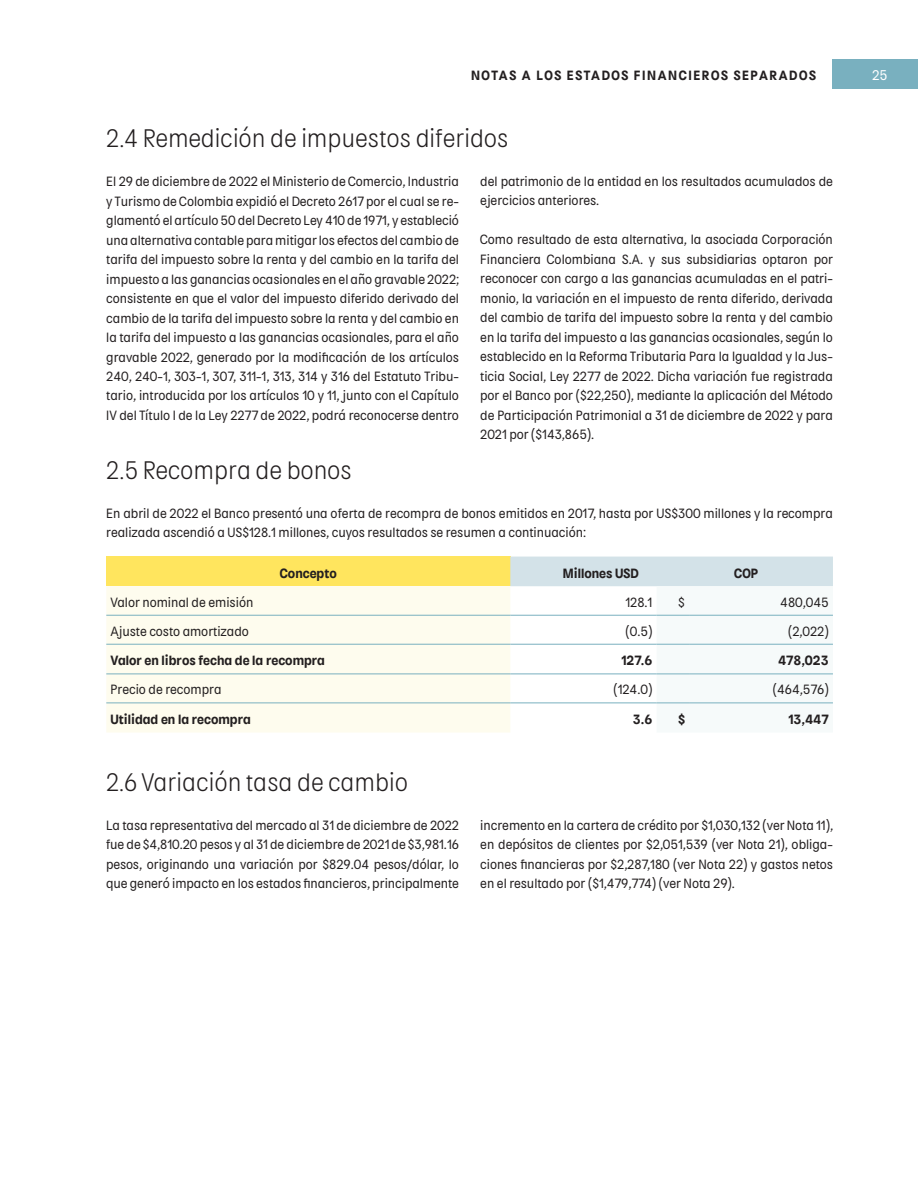
<style>
.page{position:relative;width:918px;height:1188px;background:#fff}
.page>*{position:absolute;margin:0;border:0;box-sizing:border-box;transform-origin:0 0}
.t1{font:300 27px "Kiffo BDB";color:#231f20}
.t2{font:15px "Kiffo BDB";color:#fff}
.t3{font:14.25px/19.5px "Kiffo BDB";color:#231f20;text-align:justify}
.t4{font:600 14.25px "Kiffo BDB";color:#231f20}
.t5{font:600 14.25px "Kiffo BDB";letter-spacing:.11em;color:#231f20}
</style>
<div class="page">
<div style="left:833px;top:59px;width:85px;height:30px;background:#79b0bf"></div>
<div style="left:106px;top:557px;width:404px;height:29px;background:#ffe55e"></div>
<div style="left:106px;top:586px;width:404px;height:146px;background:#fefcee"></div>
<svg style="left:510px;top:557px;width:323px;height:146px"></svg>
<hr style="left:106px;top:615px;width:404px;height:1px;background:#79b0bf">
<hr style="left:510px;top:615px;width:147px;height:1px;background:#79b0bf">
<hr style="left:657px;top:615px;width:32px;height:1px;background:#79b0bf">
<hr style="left:689px;top:615px;width:144px;height:1px;background:#79b0bf">
<hr style="left:106px;top:644px;width:404px;height:1px;background:#79b0bf">
<hr style="left:510px;top:644px;width:147px;height:1px;background:#79b0bf">
<hr style="left:657px;top:644px;width:32px;height:1px;background:#79b0bf">
<hr style="left:689px;top:644px;width:144px;height:1px;background:#79b0bf">
<hr style="left:106px;top:674px;width:404px;height:1px;background:#79b0bf">
<hr style="left:510px;top:674px;width:147px;height:1px;background:#79b0bf">
<hr style="left:657px;top:674px;width:32px;height:1px;background:#79b0bf">
<hr style="left:689px;top:674px;width:144px;height:1px;background:#79b0bf">
<hr style="left:106px;top:703px;width:404px;height:1px;background:#79b0bf">
<hr style="left:510px;top:703px;width:147px;height:1px;background:#79b0bf">
<hr style="left:657px;top:703px;width:32px;height:1px;background:#79b0bf">
<hr style="left:689px;top:703px;width:144px;height:1px;background:#79b0bf">
<p class="t5" style="left:471px;top:68px;width:346px">NOTAS A LOS ESTADOS FINANCIEROS SEPARADOS</p>
<p class="t2" style="left:872px;top:67px;width:17px">25</p>
<h1 class="t1" style="left:106px;top:124px;width:404px">2.4 Remedición de impuestos diferidos</h1>
<p class="t3" style="left:106px;top:172px;width:354px">El 29 de diciembre de 2022 el Ministerio de Comercio, Industria y Turismo de Colombia expidió el Decreto 2617 por el cual se re&shy;glamentó el artículo 50 del Decreto Ley 410 de 1971, y estableció una alternativa contable para mitigar los efectos del cambio de tarifa del impuesto sobre la renta y del cambio en la tarifa del impuesto a las ganancias ocasionales en el año gravable 2022; consistente en que el valor del impuesto diferido derivado del cambio de la tarifa del impuesto sobre la renta y del cambio en la tarifa del impuesto a las ganancias ocasionales, para el año gravable 2022, generado por la modificación de los artículos 240, 240-1, 303-1, 307, 311-1, 313, 314 y 316 del Estatuto Tribu&shy;tario, introducida por los artículos 10 y 11, junto con el Capítulo IV del Título I de la Ley 2277 de 2022, podrá reconocerse dentro</p>
<p class="t3" style="left:480px;top:172px;width:354px">del patrimonio de la entidad en los resultados acumulados de ejercicios anteriores.</p>
<p class="t3" style="left:480px;top:230px;width:354px">Como resultado de esta alternativa, la asociada Corporación Financiera Colombiana S.A. y sus subsidiarias optaron por reconocer con cargo a las ganancias acumuladas en el patri&shy;monio, la variación en el impuesto de renta diferido, derivada del cambio de tarifa del impuesto sobre la renta y del cambio en la tarifa del impuesto a las ganancias ocasionales, según lo establecido en la Reforma Tributaria Para la Igualdad y la Jus&shy;ticia Social, Ley 2277 de 2022. Dicha variación fue registrada por el Banco por ($22,250), mediante la aplicación del Método de Participación Patrimonial a 31 de diciembre de 2022 y para 2021 por ($143,865).</p>
<h1 class="t1" style="left:106px;top:455px;width:247px">2.5 Recompra de bonos</h1>
<p class="t3" style="left:106px;top:503px;width:728px">En abril de 2022 el Banco presentó una oferta de recompra de bonos emitidos en 2017, hasta por US$300 millones y la recompra realizada ascendió a US$128.1 millones, cuyos resultados se resumen a continuación:</p>
<p class="t4" style="left:280px;top:565px;width:58px">Concepto</p>
<p class="t4" style="left:563px;top:565px;width:77px">Millones USD</p>
<p class="t4" style="left:734px;top:565px;width:25px">COP</p>
<p class="t3" style="left:111px;top:593px;width:144px">Valor nominal de emisión</p>
<p class="t3" style="left:626px;top:593px;width:28px">128.1</p>
<p class="t3" style="left:678px;top:593px;width:8px">$</p>
<p class="t3" style="left:780px;top:593px;width:50px">480,045</p>
<p class="t3" style="left:111px;top:622px;width:140px">Ajuste costo amortizado</p>
<p class="t3" style="left:625px;top:622px;width:28px">(0.5)</p>
<p class="t3" style="left:788px;top:622px;width:42px">(2,022)</p>
<p class="t4" style="left:111px;top:653px;width:216px">Valor en libros fecha de la recompra</p>
<p class="t4" style="left:621px;top:653px;width:32px">127.6</p>
<p class="t4" style="left:778px;top:653px;width:52px">478,023</p>
<p class="t3" style="left:111px;top:680px;width:112px">Precio de recompra</p>
<p class="t3" style="left:613px;top:680px;width:40px">(124.0)</p>
<p class="t3" style="left:773px;top:680px;width:57px">(464,576)</p>
<p class="t4" style="left:111px;top:711px;width:142px">Utilidad en la recompra</p>
<p class="t4" style="left:633px;top:711px;width:21px">3.6</p>
<p class="t4" style="left:678px;top:711px;width:8px">$</p>
<p class="t4" style="left:788px;top:711px;width:42px">13,447</p>
<h1 class="t1" style="left:106px;top:767px;width:304px">2.6 Variación tasa de cambio</h1>
<p class="t3" style="left:106px;top:815px;width:354px">La tasa representativa del mercado al 31 de diciembre de 2022 fue de $4,810.20 pesos y al 31 de diciembre de 2021 de $3,981.16 pesos, originando una variación por $829.04 pesos/dólar, lo que generó impacto en los estados financieros, principalmente</p>
<p class="t3" style="left:480px;top:815px;width:354px">incremento en la cartera de crédito por $1,030,132 (ver Nota 11), en depósitos de clientes por $2,051,539 (ver Nota 21), obliga&shy;ciones financieras por $2,287,180 (ver Nota 22) y gastos netos en el resultado por ($1,479,774) (ver Nota 29).</p>
</div>
